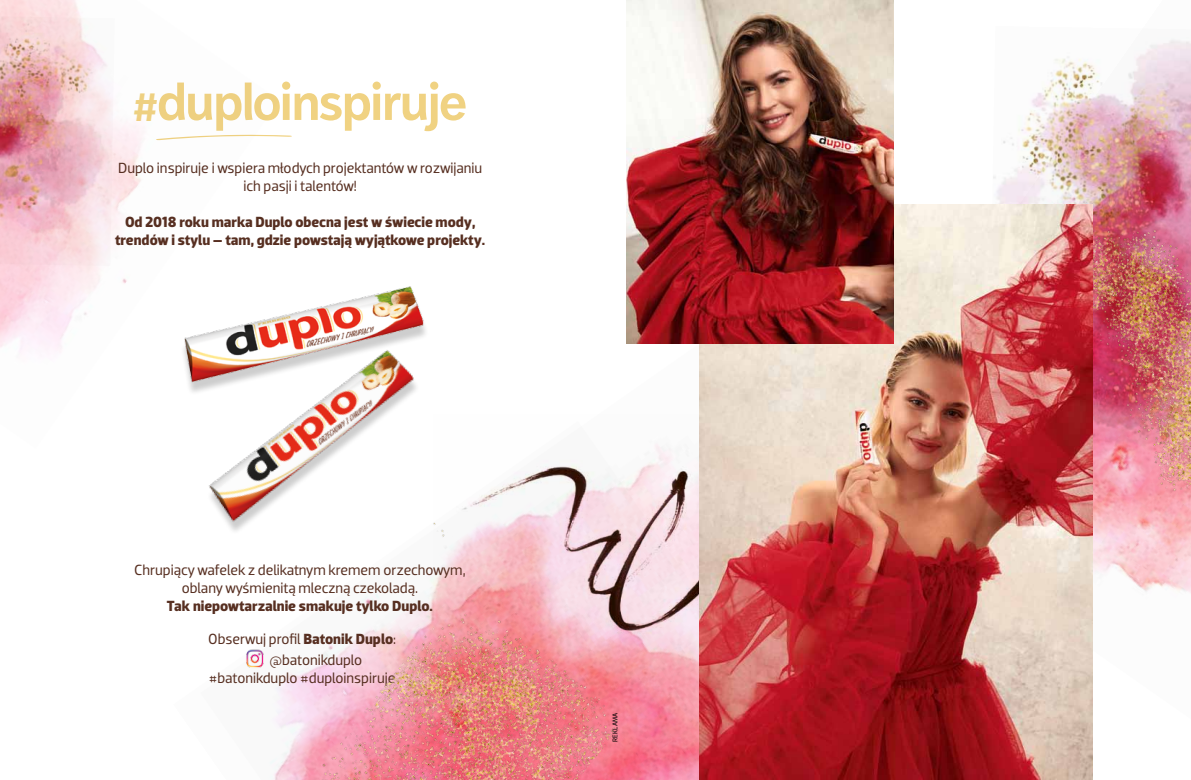
<style>
.page{position:relative;width:1191px;height:780px;background:#fff}
.page>*{position:absolute;margin:0;border:0;box-sizing:border-box;transform-origin:0 0}
.t1{font:600 51.3px "Ivy Style Sans";letter-spacing:-.05em;color:#f0d282}
.t2{font:15px/18px "Dobra";color:#572f21;text-align:center}
.t3{font:700 15px/33px "Dobra";letter-spacing:-.005em;color:#572f21;text-align:center}
.t4{font:7px "Dobra";letter-spacing:.01em;color:#000}
.s1{font-size:37.8px}
.s2{font-weight:400}
</style>
<div class="page">
<img style="left:893px;top:0;width:298px;height:131px">
<img style="left:647px;top:443px;width:52px;height:242px">
<img style="left:280px;top:286px;width:146px;height:149px">
<img style="left:0;top:0;width:280px;height:435px">
<img style="left:0;top:16px;width:115px;height:250px">
<div style="left:127px;top:61px;width:345px;height:116px;background:#fff"></div>
<svg style="left:156px;top:135px;width:136px;height:5px"></svg>
<img style="left:209px;top:435px;width:438px;height:345px">
<img style="left:893px;top:131px;width:298px;height:629px">
<img style="left:699px;top:204px;width:393px;height:576px">
<img style="left:627px;top:0;width:266px;height:344px">
<h1 class="t1" style="left:133px;top:61px;width:336px"><span class="s1">#</span>duploinspiruje</h1>
<p class="t2" style="left:118px;top:158px;width:366px">Duplo inspiruje i wspiera młodych projektantów w rozwijaniu ich pasji i talentów!</p>
<p class="t3" style="left:115px;top:212px;width:372px;line-height:18px">Od 2018 roku marka Duplo obecna jest w świecie mody, trendów i stylu – tam, gdzie powstają wyjątkowe projekty.</p>
<p class="t2" style="left:134px;top:560px;width:333px">Chrupiący wafelek z delikatnym kremem orzechowym, oblany wyśmienitą mleczną czekoladą.</p>
<p class="t3" style="left:167px;top:589px;width:267px">Tak niepowtarzalnie smakuje tylko Duplo.<br><span class="s2">Obserwuj profil</span> Batonik Duplo<span class="s2">:</span></p>
<p class="t2" style="left:209px;top:650px;width:188px;text-align:left;text-indent:61px">@batonikduplo #batonikduplo #duploinspiruje</p>
<p class="t4" style="left:611px;top:741px;width:30px;rotate:-90deg">reklama</p>
</div>
